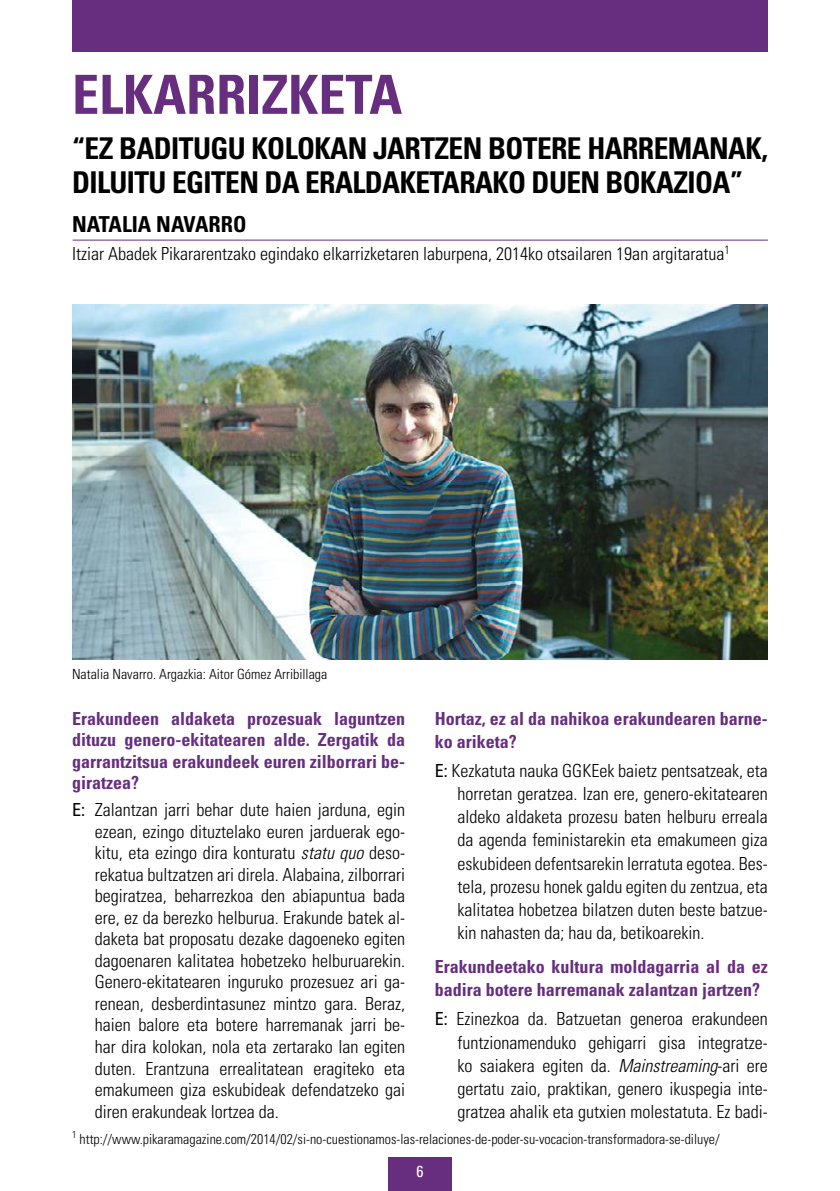
<style>
.page{position:relative;width:840px;height:1191px;background:#fff}
.page>*{position:absolute;margin:0;border:0;box-sizing:border-box;transform-origin:0 0}
.t1{font:700 condensed 54px "Univers";color:#672e7f}
.t2{font:700 condensed 30px/34px "Univers";letter-spacing:-.02em;color:#000}
.t3{font:700 condensed 22px "Univers";color:#000}
.t4{font:300 condensed 18px/21.6px "Univers";color:#000;text-align:justify}
.t5{font:700 condensed 18px/21.6px "Univers";color:#672e7f}
.t6{font:condensed 16px "Univers";color:#fff}
.t7{font:300 condensed 14px "Univers";color:#000}
.s1{font-weight:400}
.s2{font-style:italic}
</style>
<div class="page">
<div style="left:388px;top:1157px;width:63px;height:34px;background:#672e7f"></div>
<img style="left:72px;top:304px;width:695px;height:355px">
<div style="left:72px;top:0;width:695px;height:52px;background:#672e7f"></div>
<hr style="left:73px;top:240px;width:694px;height:1px;background:#672e7f">
<h1 class="t1" style="left:72px;top:61px;width:331px">ELKARRIZKETA</h1>
<h2 class="t2" style="left:72px;top:131px;width:697px">“EZ BADITUGU KOLOKAN JARTZEN BOTERE HARREMANAK,<br>DILUITU EGITEN DA ERALDAKETARAKO DUEN BOKAZIOA”</h2>
<p class="t3" style="left:72px;top:211px;width:176px">NATALIA NAVARRO</p>
<p class="t4" style="left:72px;top:242px;width:658px">Itziar Abadek Pikararentzako egindako elkarrizketaren laburpena, 2014ko otsailaren 19an argitaratua<sup>1</sup></p>
<p class="t7" style="left:72px;top:665px;width:257px">Natalia Navarro. Argazkia: Aitor Gómez Arribillaga</p>
<p class="t5" style="left:72px;top:707px;width:334px;text-align:justify">Erakundeen aldaketa prozesuak laguntzen dituzu genero-ekitatearen alde. Zergatik da garrantzitsua erakundeek euren zilborrari be&shy;giratzea?</p>
<p class="t4" style="left:95px;top:799px;width:312px;text-indent:-23px"><span class="s1">E:</span> Zalantzan jarri behar dute haien jarduna, egin ezean, ezingo dituztelako euren jarduerak ego&shy;kitu, eta ezingo dira konturatu <span class="s2">statu quo</span> deso&shy;rekatua bultzatzen ari direla. Alabaina, zilborrari begiratzea, beharrezkoa den abiapuntua bada ere, ez da berezko helburua. Erakunde batek al&shy;daketa bat proposatu dezake dagoeneko egiten dagoenaren kalitatea hobetzeko helburuarekin.<br>Genero-ekitatearen inguruko prozesuez ari ga&shy;renean, desberdintasunez mintzo gara. Beraz, haien balore eta botere harremanak jarri be&shy;har dira kolokan, nola eta zertarako lan egiten duten. Erantzuna errealitatean eragiteko eta emakumeen giza eskubideak defendatzeko gai diren erakundeak lortzea da.</p>
<p class="t5" style="left:434px;top:706px;width:334px;line-height:23.2px">Hortaz, ez al da nahikoa erakundearen barne&shy;ko ariketa?</p>
<p class="t4" style="left:457px;top:758px;width:312px;line-height:23.2px;text-indent:-23px"><span class="s1">E:</span> Kezkatuta nauka GGKEek baietz pentsatzeak, eta horretan geratzea. Izan ere, genero-ekitatearen aldeko aldaketa prozesu baten helburu erreala da agenda feministarekin eta emakumeen giza eskubideen defentsarekin lerratuta egotea. Bes&shy;tela, prozesu honek galdu egiten du zentzua, eta kalitatea hobetzea bilatzen duten beste batzue&shy;kin nahasten da; hau da, betikoarekin.</p>
<p class="t5" style="left:434px;top:955px;width:334px;line-height:23.2px">Erakundeetako kultura moldagarria al da ez badira botere harremanak zalantzan jartzen?</p>
<p class="t4" style="left:457px;top:1007px;width:312px;line-height:23.2px;text-indent:-23px"><span class="s1">E:</span> Ezinezkoa da. Batzuetan generoa erakundeen funtzionamenduko gehigarri gisa integratze&shy;ko saiakera egiten da. <span class="s2">Mainstreaming</span>-ari ere gertatu zaio, praktikan, genero ikuspegia inte&shy;gratzea ahalik eta gutxien molestatuta. Ez badi-</p>
<p class="t7" style="left:72px;top:1130px;width:648px"><sup>1</sup> http://www.pikaramagazine.com/2014/02/si-no-cuestionamos-las-relaciones-de-poder-su-vocacion-transformadora-se-diluye/</p>
<p class="t6" style="left:416px;top:1161px;width:9px">6</p>
</div>
